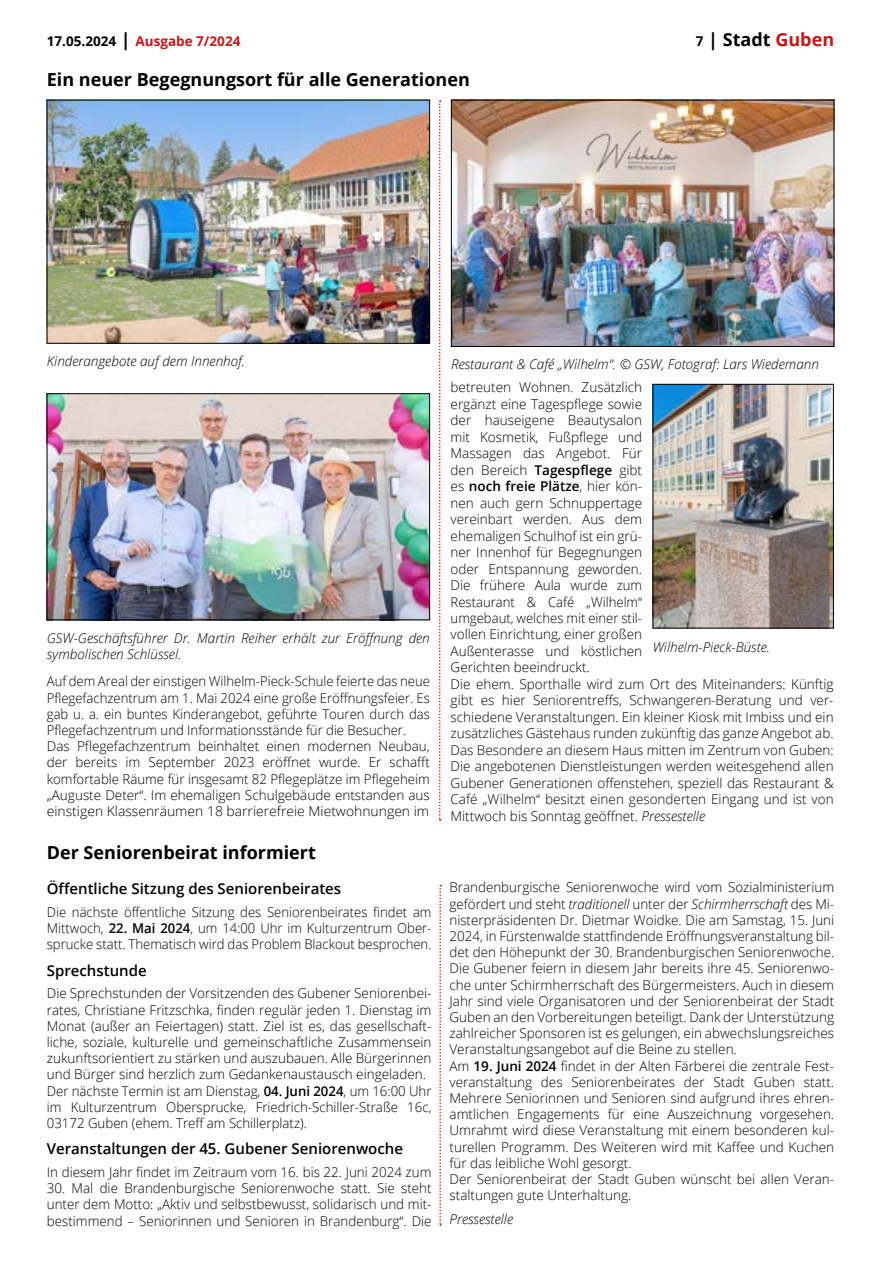
<style>
.page{position:relative;width:881px;height:1263px;background:#fff}
.page>*{position:absolute;margin:0;border:0;box-sizing:border-box;transform-origin:0 0}
.t1{font:700 18px "Open Sans";color:#000}
.t2{font:600 15px "Open Sans";color:#000}
.t3{font:300 13.5px/16.2px "Open Sans";color:#000}
.t4{font:italic 300 13.5px/16.2px "Open Sans";color:#000}
.t5{font:700 13.5px "Open Sans";color:#cd1316}
.s1{color:#000}
.s2{font-size:18px;color:#000}
.s3{font-size:13.5px}
.s4{color:#cd1316}
.s5{font-weight:600}
.s6{font-style:italic}
</style>
<div class="page">
<svg style="left:439px;top:100px;width:1px;height:721px"></svg>
<img style="left:49px;top:102px;width:378px;height:239px">
<img style="left:49px;top:395px;width:378px;height:223px">
<div style="left:47px;top:393px;width:382px;height:227px;border:1px solid #000"></div>
<img style="left:453px;top:102px;width:378px;height:243px">
<div style="left:451px;top:100px;width:382px;height:247px;border:1px solid #000"></div>
<img style="left:654px;top:386px;width:177px;height:240px">
<div style="left:652px;top:384px;width:181px;height:244px;border:1px solid #000"></div>
<svg style="left:439px;top:885px;width:2px;height:341px"></svg>
<p class="t5" style="left:47px;top:32px;width:195px"><span class="s1">17.05.2024</span> <span class="s2">|</span> Ausgabe 7/2024</p>
<h1 class="t1" style="left:695px;top:27px;width:140px"><span class="s3">7</span> | Stadt <span class="s4">Guben</span></h1>
<h1 class="t1" style="left:47px;top:67px;width:424px">Ein neuer Begegnungsort für alle Generationen</h1>
<p class="t4" style="left:47px;top:353px;width:200px">Kinderangebote auf dem Innenhof.</p>
<p class="t4" style="left:47px;top:629px;width:384px">GSW-Geschäftsführer Dr. Martin Reiher erhält zur Eröffnung den symbolischen Schlüssel.</p>
<p class="t3" style="left:47px;top:673px;width:384px">Auf dem Areal der einstigen Wilhelm-Pieck-Schule feierte das neue Pflegefachzentrum am 1. Mai 2024 eine große Eröffnungsfeier. Es gab u. a. ein buntes Kinderangebot, geführte Touren durch das Pflegefachzentrum und Informationsstände für die Besucher.<br>Das Pflegefachzentrum beinhaltet einen modernen Neubau, der bereits im September 2023 eröffnet wurde. Er schafft komfortable Räume für insgesamt 82 Pflegeplätze im Pflegeheim „Auguste Deter“. Im ehemaligen Schulgebäude entstanden aus einstigen Klassenräumen 18 barrierefreie Mietwohnungen im</p>
<h1 class="t1" style="left:47px;top:840px;width:270px">Der Seniorenbeirat informiert</h1>
<p class="t2" style="left:47px;top:878px;width:296px">Öffentliche Sitzung des Seniorenbeirates</p>
<p class="t3" style="left:47px;top:903px;width:386px;text-align:justify">Die nächste öffentliche Sitzung des Seniorenbeirates findet am Mittwoch, <span class="s5">22. Mai 2024</span>, um 14:00 Uhr im Kulturzentrum Ober&shy;sprucke statt. Thematisch wird das Problem Blackout besprochen.</p>
<p class="t2" style="left:47px;top:960px;width:101px">Sprechstunde</p>
<p class="t3" style="left:47px;top:985px;width:386px">Die Sprechstunden der Vorsitzenden des Gubener Seniorenbei&shy;rates, Christiane Fritzschka, finden regulär jeden 1. Dienstag im Monat (außer an Feiertagen) statt. Ziel ist es, das gesellschaft&shy;liche, soziale, kulturelle und gemeinschaftliche Zusammensein zukunftsorientiert zu stärken und auszubauen. Alle Bürgerinnen und Bürger sind herzlich zum Gedankenaustausch eingeladen.<br>Der nächste Termin ist am Dienstag, <span class="s5">04. Juni 2024</span>, um 16:00 Uhr im Kulturzentrum Obersprucke, Friedrich-Schiller-Straße 16c, 03172 Guben (ehem. Treff am Schillerplatz).</p>
<p class="t2" style="left:47px;top:1139px;width:357px">Veranstaltungen der 45. Gubener Seniorenwoche</p>
<p class="t3" style="left:47px;top:1164px;width:386px">In diesem Jahr findet im Zeitraum vom 16. bis 22. Juni 2024 zum</p>
<p class="t3" style="left:47px;top:1180px;width:386px;text-align:justify">30. Mal die Brandenburgische Seniorenwoche statt. Sie steht unter dem Motto: „Aktiv und selbstbewusst, solidarisch und mit&shy;bestimmend – Seniorinnen und Senioren in Brandenburg“. Die</p>
<p class="t4" style="left:451px;top:356px;width:369px">Restaurant &amp; Café „Wilhelm“. © GSW, Fotograf: Lars Wiedemann</p>
<p class="t3" style="left:450px;top:379px;width:384px">betreuten Wohnen. Zusätzlich<br>ergänzt eine Tagespflege sowie<br>der hauseigene Beautysalon<br>mit Kosmetik, Fußpflege und<br>Massagen das Angebot. Für<br>den Bereich <span class="s5">Tagespflege</span> gibt<br>es <span class="s5">noch freie Plätze</span>, hier kön-<br>nen auch gern Schnuppertage<br>vereinbart werden. Aus dem<br>ehemaligen Schulhof ist ein grü-<br>ner Innenhof für Begegnungen<br>oder Entspannung geworden.<br>Die frühere Aula wurde zum<br>Restaurant &amp; Café „Wilhelm“<br>umgebaut, welches mit einer stil-<br>vollen Einrichtung, einer großen<br>Außenterasse und köstlichen<br>Gerichten beeindruckt.<br>Die ehem. Sporthalle wird zum Ort des Miteinanders: Künftig gibt es hier Seniorentreffs, Schwangeren-Beratung und ver&shy;schiedene Veranstaltungen. Ein kleiner Kiosk mit Imbiss und ein zusätzliches Gästehaus runden zukünftig das ganze Angebot ab.<br>Das Besondere an diesem Haus mitten im Zentrum von Guben:<br>Die angebotenen Dienstleistungen werden weitesgehend allen Gubener Generationen offenstehen, speziell das Restaurant &amp; Café „Wilhelm“ besitzt einen gesonderten Eingang und ist von Mittwoch bis Sonntag geöffnet. <span class="s6">Pressestelle</span></p>
<p class="t4" style="left:652px;top:639px;width:119px">Wilhelm-Pieck-Büste.</p>
<p class="t3" style="left:449px;top:879px;width:386px">Brandenburgische Seniorenwoche wird vom Sozialministerium gefördert und steht <span class="s6">traditionell</span> unter der <span class="s6">Schirmherrschaft</span> des Mi&shy;nisterpräsidenten Dr. Dietmar Woidke. Die am Samstag, 15. Juni 2024, in Fürstenwalde stattfindende Eröffnungsveranstaltung bil&shy;det den Höhepunkt der 30. Brandenburgischen Seniorenwoche.<br>Die Gubener feiern in diesem Jahr bereits ihre 45. Seniorenwo&shy;che unter Schirmherrschaft des Bürgermeisters. Auch in diesem Jahr sind viele Organisatoren und der Seniorenbeirat der Stadt Guben an den Vorbereitungen beteiligt. Dank der Unterstützung zahlreicher Sponsoren ist es gelungen, ein abwechslungsreiches Veranstaltungsangebot auf die Beine zu stellen.<br>Am <span class="s5">19. Juni 2024</span> findet in der Alten Färberei die zentrale Fest&shy;veranstaltung des Seniorenbeirates der Stadt Guben statt.<br>Mehrere Seniorinnen und Senioren sind aufgrund ihres ehren&shy;amtlichen Engagements für eine Auszeichnung vorgesehen.<br>Umrahmt wird diese Veranstaltung mit einem besonderen kul&shy;turellen Programm. Des Weiteren wird mit Kaffee und Kuchen für das leibliche Wohl gesorgt.<br>Der Seniorenbeirat der Stadt Guben wünscht bei allen Veran&shy;staltungen gute Unterhaltung.</p>
<p class="t4" style="left:449px;top:1210px;width:65px">Pressestelle</p>
</div>
